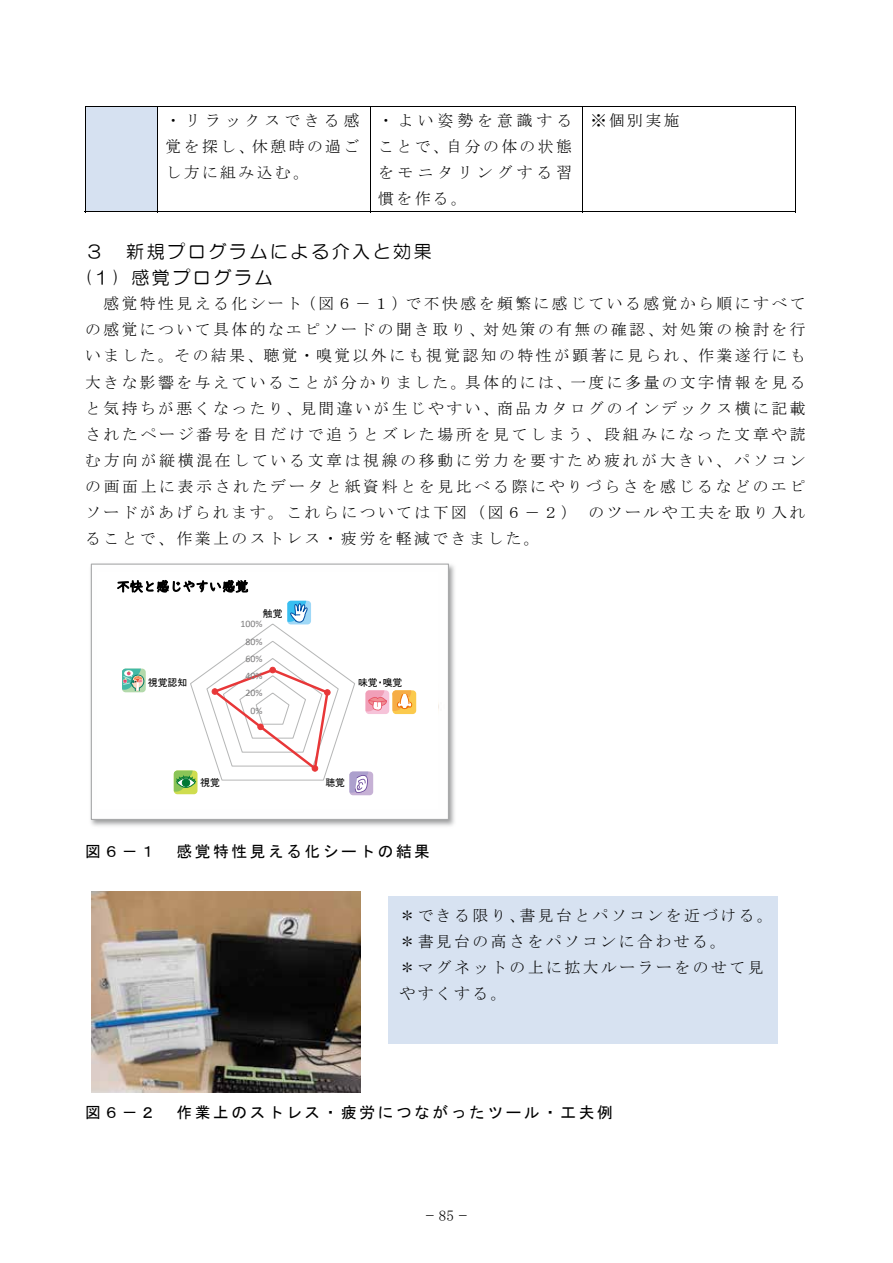
<style>
.page{position:relative;width:893px;height:1263px;background:#fff}
.page>*{position:absolute;margin:0;border:0;box-sizing:border-box;transform-origin:0 0}
.t1{font:18px/26.1px "HG Maru Gothic MPRO";letter-spacing:.14em;color:#000}
.t2{font:15.75px/26.1px "MS Mincho";letter-spacing:.16em;color:#000;text-align:justify}
.t3{font:15.75px "MS Gothic";letter-spacing:.16em;color:#000}
.t4{font:15.15px "MS Mincho";color:#000}
.t5{font:13.2px "UD Digi Kyokasho N R";color:#000}
.t6{font:9.9px "Calibri";color:#7d7c7d}
.t7{font:9.9px "MS P Gothic";color:#000}
</style>
<div class="page">
<div style="left:85px;top:107px;width:72px;height:104px;background:#d6e1f1"></div>
<hr style="left:85px;top:106px;width:711px;height:1px;background:#000">
<hr style="left:85px;top:107px;width:1px;height:105px;background:#000">
<hr style="left:85px;top:211px;width:72px;height:1px;background:#000">
<hr style="left:157px;top:107px;width:1px;height:105px;background:#000">
<hr style="left:158px;top:211px;width:212px;height:1px;background:#000">
<hr style="left:370px;top:107px;width:1px;height:105px;background:#000">
<hr style="left:370px;top:211px;width:212px;height:1px;background:#000">
<hr style="left:582px;top:107px;width:1px;height:105px;background:#000">
<hr style="left:583px;top:211px;width:212px;height:1px;background:#000">
<hr style="left:795px;top:107px;width:1px;height:105px;background:#000">
<img style="left:90px;top:564px;width:365px;height:262px">
<img style="left:93px;top:565px;width:354px;height:253px">
<div style="left:91px;top:563px;width:358px;height:257px;border:1px solid #a8a9aa"></div>
<img style="left:91px;top:891px;width:269px;height:201px">
<div style="left:388px;top:897px;width:389px;height:147px;background:#d7e2f1"></div>
<div style="left:98px;top:572px;width:340px;height:237px;background:#fff"></div>
<svg style="left:117px;top:580px;width:131px;height:12px"></svg>
<svg style="left:122px;top:669px;width:24px;height:23px"></svg>
<svg style="left:122px;top:669px;width:22px;height:22px"></svg>
<div style="left:174px;top:770px;width:23px;height:24px;background:#cfdd4f;border-radius:4px"></div>
<div style="left:349px;top:771px;width:24px;height:24px;background:#c6b1d5;border-radius:4px"></div>
<div style="left:392px;top:690px;width:24px;height:24px;background:#fbca4d;border-radius:4px"></div>
<svg style="left:174px;top:601px;width:238px;height:192px"></svg>
<p class="t2" style="left:165px;top:107px;width:195px">・リラックスできる感覚を探し、休憩時の過ごし方に組み込む。</p>
<p class="t2" style="left:378px;top:107px;width:195px">・よい姿勢を意識することで、自分の体の状態をモニタリングする習慣を作る。</p>
<p class="t2" style="left:591px;top:107px;width:90px">※個別実施</p>
<p class="t1" style="left:85px;top:238px;width:348px;text-indent:41px">新規プログラムによる介入と効果(１) 感覚プログラム</p>
<p class="t2" style="left:85px;top:290px;width:722px;text-indent:18px">感覚特性見える化シート（図６－１）で不快感を頻繁に感じている感覚から順にすべての感覚について具体的なエピソードの聞き取り、対処策の有無の確認、対処策の検討を行いました。その結果、聴覚・嗅覚以外にも視覚認知の特性が顕著に見られ、作業遂行にも大きな影響を与えていることが分かりました。具体的には、一度に多量の文字情報を見ると気持ちが悪くなったり、見間違いが生じやすい、商品カタログのインデックス横に記載されたページ番号を目だけで追うとズレた場所を見てしまう、段組みになった文章や読む方向が縦横混在している文章は視線の移動に労力を要すため疲れが大きい、パソコンの画面上に表示されたデータと紙資料とを見比べる際にやりづらさを感じるなどのエピソードがあげられます。これらについては下図（図６－２） のツールや工夫を取り入れることで、作業上のストレス・疲労を軽減できました。</p>
<p class="t1" style="left:85px;top:238px;width:19px">３</p>
<p class="t5" style="left:117px;top:579px;width:133px">不快と感じやすい感覚</p>
<p class="t7" style="left:263px;top:608px;width:21px">触覚</p>
<p class="t6" style="left:241px;top:617px;width:24px">100%</p>
<p class="t6" style="left:246px;top:634px;width:19px">80%</p>
<p class="t7" style="left:148px;top:677px;width:41px">視覚認知</p>
<p class="t6" style="left:246px;top:652px;width:19px">60%</p>
<p class="t6" style="left:246px;top:669px;width:19px">40%</p>
<p class="t6" style="left:246px;top:686px;width:19px">20%</p>
<p class="t6" style="left:251px;top:703px;width:14px">0%</p>
<p class="t7" style="left:358px;top:677px;width:46px">味覚・嗅覚</p>
<p class="t7" style="left:200px;top:777px;width:21px">視覚</p>
<p class="t7" style="left:325px;top:777px;width:21px">聴覚</p>
<p class="t3" style="left:85px;top:844px;width:72px">図６－１</p>
<p class="t3" style="left:177px;top:844px;width:255px">感覚特性見える化シートの結果</p>
<p class="t2" style="left:399px;top:902px;width:375px;text-align:left">＊できる限り、書見台とパソコンを近づける。＊書見台の高さをパソコンに合わせる。<br>＊マグネットの上に拡大ルーラーをのせて見やすくする。</p>
<p class="t3" style="left:85px;top:1105px;width:72px">図６－２</p>
<p class="t3" style="left:177px;top:1105px;width:438px">作業上のストレス・疲労につながったツール・工夫例</p>
<p class="t4" style="left:426px;top:1207px;width:42px">−85−</p>
</div>
